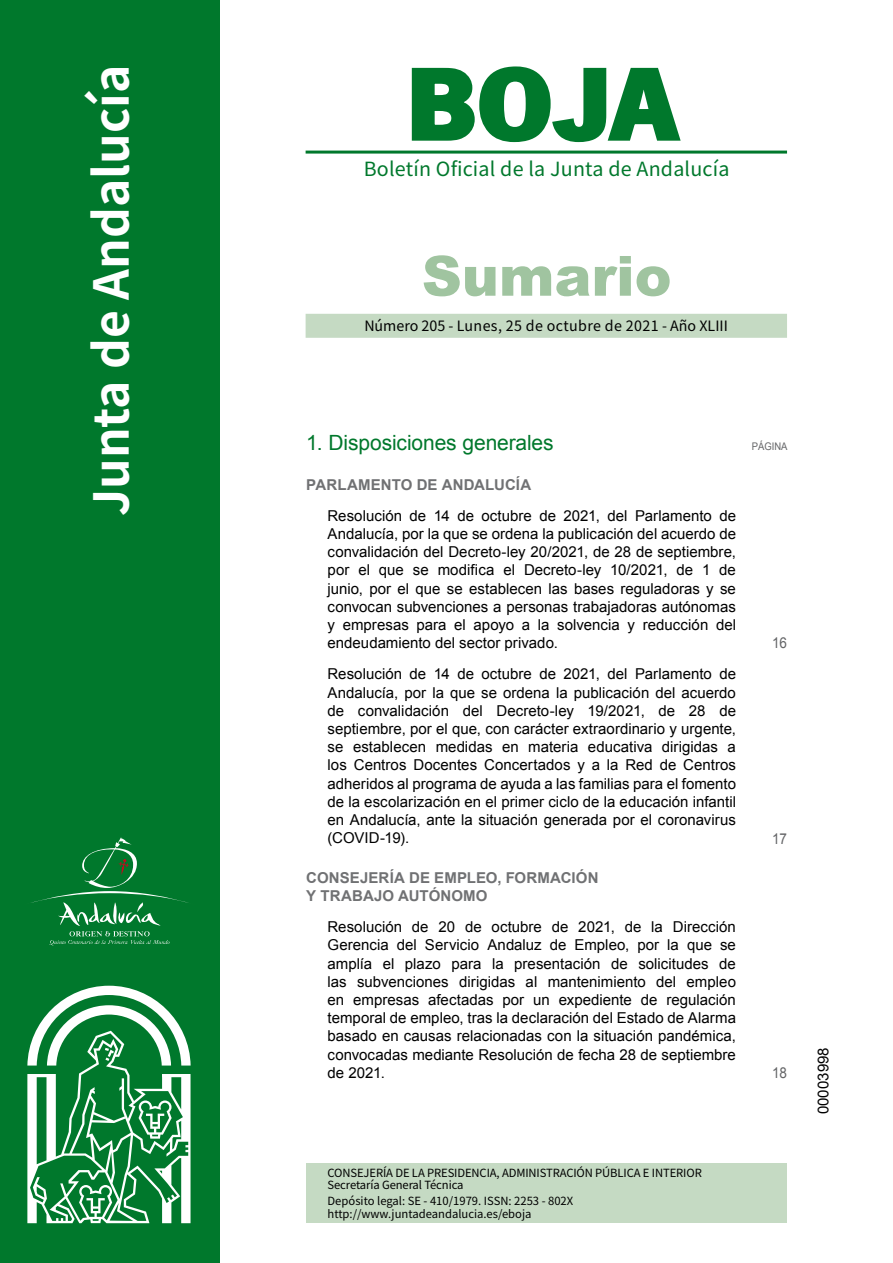
<style>
.page{position:relative;width:893px;height:1263px;background:#fff}
.page>*{position:absolute;margin:0;border:0;box-sizing:border-box;transform-origin:0 0}
.t1{font:700 105px "News Got T";color:#00782c;scale:1.14 1}
.t2{font:900 55.5px "Arial";color:#a0c4a0}
.t3{font:700 48px "Noto Sans HK";color:#fff}
.t4{font:21px "Arial";letter-spacing:-.005em;color:#00782c}
.t5{font:19.5px "Noto Sans HK";letter-spacing:.01em;color:#00782c}
.t6{font:15px/18.1px "Arial";color:#000;text-align:justify}
.t7{font:700 15px/18.1px "Arial";letter-spacing:.01em;color:#707173}
.t8{font:15px "Arial";color:#646567;scale:.9 1}
.t9{font:14.25px "Noto Sans HK";letter-spacing:.015em;color:#000}
.t10{font:11.25px/12px "Noto Sans HK";letter-spacing:-.01em;color:#000}
.t11{font:10.5px "Arial";color:#646567;scale:.9 1}
</style>
<div class="page">
<hr style="left:305px;top:151px;width:482px;height:3px;background:#00782c">
<div style="left:305px;top:314px;width:482px;height:24px;background:#c5dac3"></div>
<div style="left:0;top:0;width:219px;height:1263px;background:#00782c"></div>
<svg style="left:411px;top:66px;width:270px;height:77px"></svg>
<svg style="left:31px;top:837px;width:158px;height:108px"></svg>
<div style="left:306px;top:1164px;width:481px;height:59px;background:#c5dac3"></div>
<svg style="left:27px;top:986px;width:164px;height:237px"></svg>
<h3 class="t3" style="left:84px;top:516px;width:453px;rotate:-90deg">Junta de Andalucía</h3>
<h1 class="t1" style="left:405px;top:42px;width:240px">BOJA</h1>
<h3 class="t5" style="left:364px;top:158px;width:367px">Boletín Oficial de la Junta de Andalucía</h3>
<h2 class="t2" style="left:422px;top:236px;width:251px">Sumario</h2>
<p class="t9" style="left:364px;top:318px;width:365px">Número 205 - Lunes, 25 de octubre de 2021 - Año XLIII</p>
<h3 class="t4" style="left:306px;top:429px;width:249px">1. Disposiciones generales</h3>
<p class="t11" style="left:751px;top:440px;width:41px">PÁGINA</p>
<p class="t7" style="left:306px;top:476px;width:226px">PARLAMENTO DE ANDALUCÍA</p>
<p class="t6" style="left:327px;top:507px;width:410px">Resolución de 14 de octubre de 2021, del Parlamento de Andalucía, por la que se ordena la publicación del acuerdo de convalidación del Decreto-ley 20/2021, de 28 de septiembre, por el que se modifica el Decreto-ley 10/2021, de 1 de junio, por el que se establecen las bases reguladoras y se convocan subvenciones a personas trabajadoras autónomas y empresas para el apoyo a la solvencia y reducción del endeudamiento del sector privado.</p>
<p class="t8" style="left:772px;top:633px;width:18px">16</p>
<p class="t6" style="left:327px;top:665px;width:410px">Resolución de 14 de octubre de 2021, del Parlamento de Andalucía, por la que se ordena la publicación del acuerdo de convalidación del Decreto-ley 19/2021, de 28 de septiembre, por el que, con carácter extraordinario y urgente, se establecen medidas en materia educativa dirigidas a los Centros Docentes Concertados y a la Red de Centros adheridos al programa de ayuda a las familias para el fomento de la escolarización en el primer ciclo de la educación infantil en Andalucía, ante la situación generada por el coronavirus (COVID-19).</p>
<p class="t7" style="left:306px;top:869px;width:294px">CONSEJERÍA DE EMPLEO, FORMACIÓN<br>Y TRABAJO AUTÓNOMO</p>
<p class="t6" style="left:327px;top:918px;width:410px">Resolución de 20 de octubre de 2021, de la Dirección Gerencia del Servicio Andaluz de Empleo, por la que se amplía el plazo para la presentación de solicitudes de las subvenciones dirigidas al mantenimiento del empleo en empresas afectadas por un expediente de regulación temporal de empleo, tras la declaración del Estado de Alarma basado en causas relacionadas con la situación pandémica, convocadas mediante Resolución de fecha 28 de septiembre de 2021.</p>
<p class="t10" style="left:327px;top:1167px;width:376px">CONSEJERÍA DE LA PRESIDENCIA, ADMINISTRACIÓN PÚBLICA E INTERIOR<br>Secretaría General Técnica</p>
<p class="t10" style="left:327px;top:1194px;width:247px;line-height:13.5px">Depósito legal: SE - 410/1979. ISSN: 2253 - 802X http://www.juntadeandalucia.es/eboja</p>
<p class="t8" style="left:772px;top:828px;width:18px">17</p>
<p class="t8" style="left:772px;top:1063px;width:18px">18</p>
<p class="t6" style="left:814px;top:1114px;width:68px;rotate:-90deg">00003998</p>
</div>
